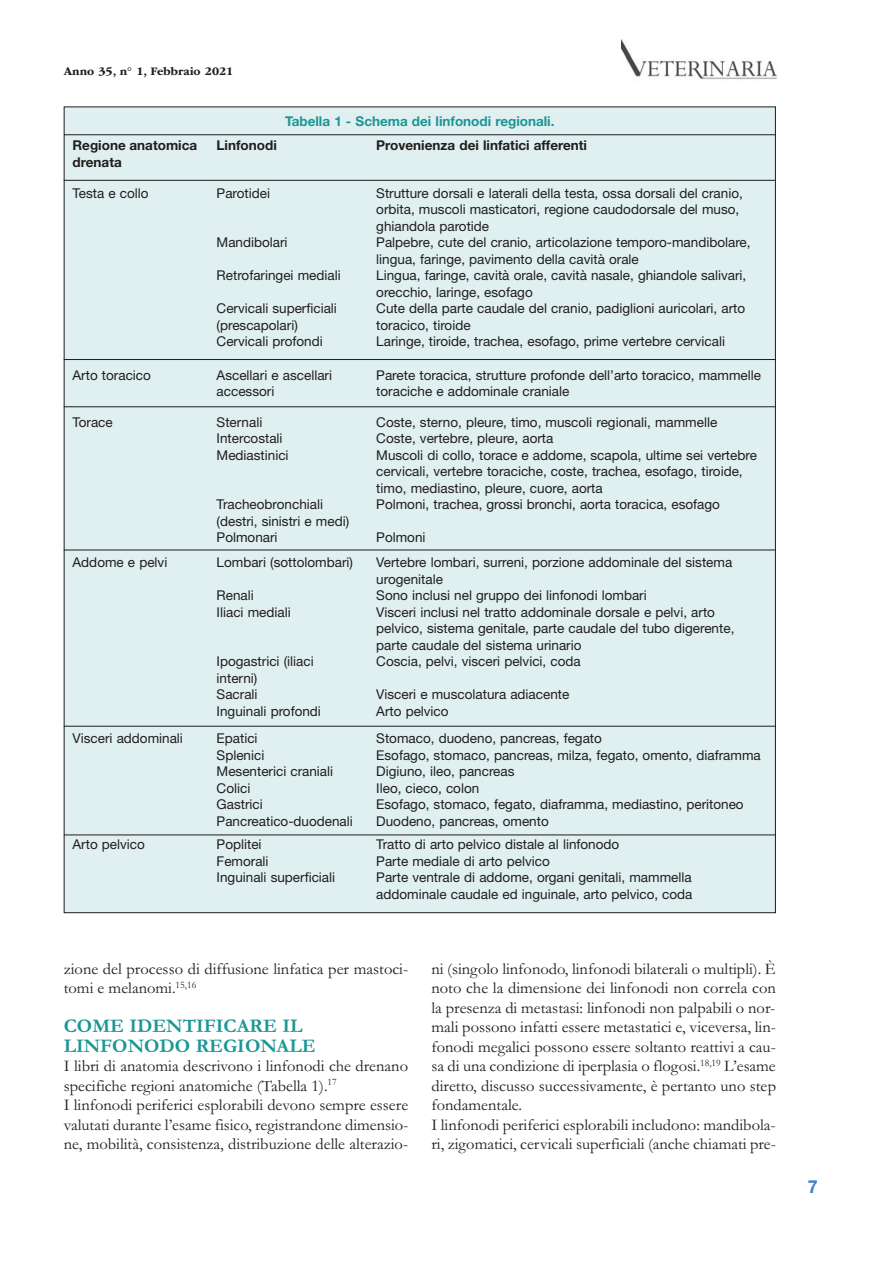
<style>
.page{position:relative;width:893px;height:1263px;background:#fff}
.page>*{position:absolute;margin:0;border:0;box-sizing:border-box;transform-origin:0 0}
.t1{font:700 19.5px/19.5px "Garamond";color:#1a9695}
.t2{font:700 18px "Helvetica Neue LT Std";color:#3e84c5}
.t3{font:16.5px/19.5px "Garamond";color:#201d1e}
.t4{font:13.5px/16.5px "Helvetica Neue LT Std";color:#201d1e}
.t5{font:700 13.5px/16.5px "Helvetica Neue LT Std";color:#201d1e}
.t6{font:700 13.5px "Helvetica Neue LT Std";color:#1a9695}
.t7{font:700 12px "ITC Garamond Std";color:#201d1e}
</style>
<div class="page">
<img style="left:621px;top:39px;width:156px;height:41px">
<div style="left:63px;top:106px;width:713px;height:807px;background:#e0efef"></div>
<hr style="left:64px;top:180px;width:712px;height:1px;background:#201d1e">
<hr style="left:64px;top:359px;width:712px;height:1px;background:#201d1e">
<hr style="left:64px;top:406px;width:712px;height:1px;background:#201d1e">
<hr style="left:64px;top:550px;width:712px;height:1px;background:#201d1e">
<hr style="left:64px;top:726px;width:712px;height:1px;background:#201d1e">
<hr style="left:64px;top:835px;width:712px;height:1px;background:#201d1e">
<p class="t7" style="left:64px;top:66px;width:171px">Anno 35, n° 1, Febbraio 2021</p>
<p class="t6" style="left:285px;top:116px;width:271px">Tabella 1 - Schema dei linfonodi regionali.</p>
<p class="t5" style="left:73px;top:139px;width:126px">Regione anatomica drenata</p>
<p class="t5" style="left:217px;top:139px;width:62px">Linfonodi</p>
<p class="t5" style="left:376px;top:139px;width:212px">Provenienza dei linfatici afferenti</p>
<p class="t4" style="left:73px;top:186px;width:77px">Testa e collo</p>
<p class="t4" style="left:217px;top:186px;width:55px">Parotidei</p>
<p class="t4" style="left:217px;top:235px;width:72px">Mandibolari</p>
<p class="t4" style="left:217px;top:268px;width:126px">Retrofaringei mediali</p>
<p class="t4" style="left:217px;top:301px;width:122px">Cervicali superficiali (prescapolari)<br>Cervicali profondi</p>
<p class="t4" style="left:376px;top:186px;width:376px">Strutture dorsali e laterali della testa, ossa dorsali del cranio, orbita, muscoli masticatori, regione caudodorsale del muso, ghiandola parotide<br>Palpebre, cute del cranio, articolazione temporo-mandibolare, lingua, faringe, pavimento della cavità orale<br>Lingua, faringe, cavità orale, cavità nasale, ghiandole salivari, orecchio, laringe, esofago<br>Cute della parte caudale del cranio, padiglioni auricolari, arto toracico, tiroide<br>Laringe, tiroide, trachea, esofago, prime vertebre cervicali</p>
<p class="t4" style="left:73px;top:368px;width:80px">Arto toracico</p>
<p class="t4" style="left:217px;top:368px;width:117px">Ascellari e ascellari accessori</p>
<p class="t4" style="left:376px;top:368px;width:386px">Parete toracica, strutture profonde dell’arto toracico, mammelle toraciche e addominale craniale</p>
<p class="t4" style="left:73px;top:415px;width:42px">Torace</p>
<p class="t4" style="left:217px;top:415px;width:73px">Sternali<br>Intercostali<br>Mediastinici</p>
<p class="t4" style="left:217px;top:497px;width:134px">Tracheobronchiali (destri, sinistri e medi)<br>Polmonari</p>
<p class="t4" style="left:376px;top:415px;width:382px">Coste, sterno, pleure, timo, muscoli regionali, mammelle Coste, vertebre, pleure, aorta<br>Muscoli di collo, torace e addome, scapola, ultime sei vertebre cervicali, vertebre toraciche, coste, trachea, esofago, tiroide, timo, mediastino, pleure, cuore, aorta<br>Polmoni, trachea, grossi bronchi, aorta toracica, esofago</p>
<p class="t4" style="left:376px;top:530px;width:51px">Polmoni</p>
<p class="t4" style="left:73px;top:555px;width:96px">Addome e pelvi</p>
<p class="t4" style="left:217px;top:555px;width:138px">Lombari (sottolombari)</p>
<p class="t4" style="left:217px;top:588px;width:76px">Renali<br>Iliaci mediali</p>
<p class="t4" style="left:217px;top:654px;width:106px">Ipogastrici (iliaci interni)<br>Sacrali<br>Inguinali profondi</p>
<p class="t4" style="left:376px;top:555px;width:360px">Vertebre lombari, surreni, porzione addominale del sistema urogenitale<br>Sono inclusi nel gruppo dei linfonodi lombari<br>Visceri inclusi nel tratto addominale dorsale e pelvi, arto pelvico, sistema genitale, parte caudale del tubo digerente, parte caudale del sistema urinario<br>Coscia, pelvi, visceri pelvici, coda</p>
<p class="t4" style="left:376px;top:687px;width:195px">Visceri e muscolatura adiacente<br>Arto pelvico</p>
<p class="t4" style="left:73px;top:731px;width:112px">Visceri addominali</p>
<p class="t4" style="left:217px;top:731px;width:138px">Epatici<br>Splenici<br>Mesenterici craniali<br>Colici<br>Gastrici<br>Pancreatico-duodenali</p>
<p class="t4" style="left:376px;top:731px;width:386px">Stomaco, duodeno, pancreas, fegato<br>Esofago, stomaco, pancreas, milza, fegato, omento, diaframma Digiuno, ileo, pancreas<br>Ileo, cieco, colon<br>Esofago, stomaco, fegato, diaframma, mediastino, peritoneo Duodeno, pancreas, omento</p>
<p class="t4" style="left:73px;top:837px;width:74px">Arto pelvico</p>
<p class="t4" style="left:217px;top:837px;width:120px">Poplitei<br>Femorali<br>Inguinali superficiali</p>
<p class="t4" style="left:376px;top:837px;width:318px">Tratto di arto pelvico distale al linfonodo<br>Parte mediale di arto pelvico<br>Parte ventrale di addome, organi genitali, mammella addominale caudale ed inguinale, arto pelvico, coda</p>
<p class="t3" style="left:64px;top:961px;width:346px">zione del processo di diffusione linfatica per mastoci&shy;tomi e melanomi.<sup>15,16</sup></p>
<h1 class="t1" style="left:64px;top:1018px;width:253px">COME IDENTIFICARE IL<br>LINFONODO REGIONALE</h1>
<p class="t3" style="left:64px;top:1058px;width:346px">I libri di anatomia descrivono i linfonodi che drenano specifiche regioni anatomiche (Tabella 1).<sup>17<br></sup>I linfonodi periferici esplorabili devono sempre essere valutati durante l’esame fisico, registrandone dimensio&shy;ne, mobilità, consistenza, distribuzione delle alterazio-</p>
<p class="t3" style="left:431px;top:961px;width:346px">ni (singolo linfonodo, linfonodi bilaterali o multipli). È noto che la dimensione dei linfonodi non correla con la presenza di metastasi: linfonodi non palpabili o nor&shy;mali possono infatti essere metastatici e, viceversa, lin&shy;fonodi megalici possono essere soltanto reattivi a cau&shy;sa di una condizione di iperplasia o flogosi.<sup>18,19</sup> L’esame diretto, discusso successivamente, è pertanto uno step fondamentale.<br>I linfonodi periferici esplorabili includono: mandibola&shy;ri, zigomatici, cervicali superficiali (anche chiamati pre-</p>
<h2 class="t2" style="left:808px;top:1180px;width:12px">7</h2>
</div>
